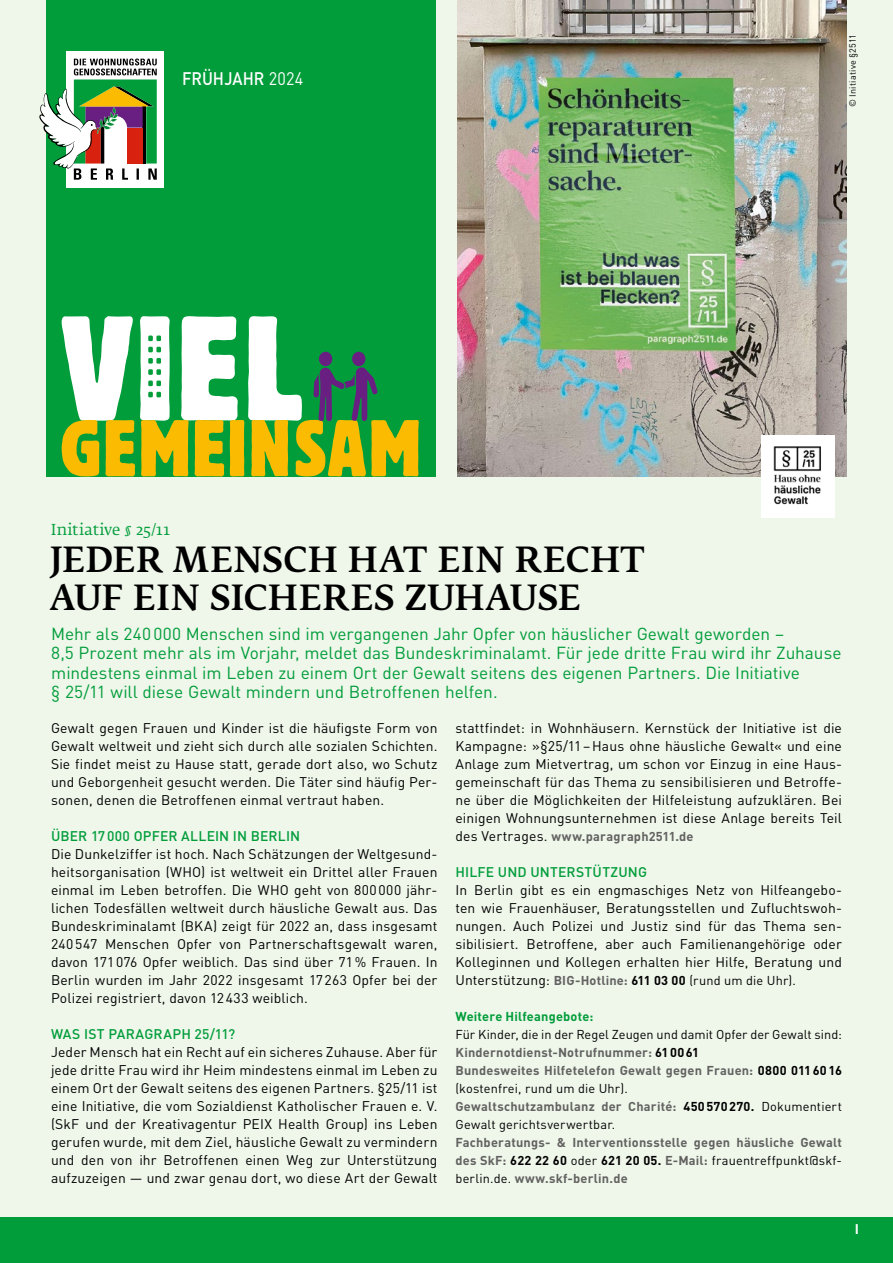
<style>
.page{position:relative;width:893px;height:1263px;background:#eff6ea}
.page>*{position:absolute;margin:0;border:0;box-sizing:border-box;transform-origin:0 0}
.t1{font:500 34.5px/37.5px "Fedra Serif B Pro";letter-spacing:.005em;color:#000}
.t2{font:500 18px "DIN";letter-spacing:-.005em;color:#fff;scale:.9 1}
.t3{font:17.25px/19.5px "DIN";letter-spacing:-.005em;color:#009d3a}
.t4{font:15px "Fedra Serif B Pro";letter-spacing:.005em;color:#009d3a}
.t5{font:13.8px/18px "DIN";letter-spacing:.01em;color:#000;text-align:justify}
.t6{font:500 13.8px "DIN";letter-spacing:.015em;color:#009d3a}
.t7{font:700 13.8px "DIN";color:#fff}
.t8{font:12.75px/18px "DIN";letter-spacing:.01em;color:#000}
.t9{font:700 12.75px/18px "DIN";letter-spacing:.015em;color:#626261;text-align:justify}
.t10{font:700 12.75px "DIN";letter-spacing:.015em;color:#009d3a}
.t11{font:9px "DIN";letter-spacing:.025em;color:#000}
.s1{font-weight:400}
.s2{font-weight:400;font-size:13.8px;color:#000}
.s3{font-size:13.8px}
.s4{font-weight:700;color:#626261}
.s5{font-weight:700}
.s6{color:#000}
.s7{font-weight:400;color:#000}
</style>
<div class="page">
<div style="left:47px;top:0;width:389px;height:476px;background:#009d3a"></div>
<div style="left:66px;top:51px;width:98px;height:136px;background:#fff"></div>
<svg style="left:39px;top:59px;width:118px;height:121px"></svg>
<svg style="left:62px;top:316px;width:357px;height:160px"></svg>
<img style="left:457px;top:0;width:389px;height:476px">
<div style="left:0;top:1217px;width:893px;height:46px;background:#009d3a"></div>
<img style="left:762px;top:435px;width:72px;height:83px">
<h2 class="t2" style="left:182px;top:67px;width:136px">FRÜHJAHR <span class="s1">2024</span></h2>
<p class="t11" style="left:847px;top:107px;width:74px;rotate:-90deg">© Initiative §2511</p>
<p class="t4" style="left:51px;top:521px;width:121px">Initiative § 25/11</p>
<h1 class="t1" style="left:50px;top:542px;width:596px">JEDER MENSCH HAT EIN RECHT<br>AUF EIN SICHERES ZUHAUSE</h1>
<p class="t3" style="left:51px;top:624px;width:792px">Mehr als 240000 Menschen sind im vergangenen Jahr Opfer von häuslicher Gewalt geworden –<br>8,5 Prozent mehr als im Vorjahr, meldet das Bundeskriminalamt. Für jede dritte Frau wird ihr Zuhause mindestens einmal im Leben zu einem Ort der Gewalt seitens des eigenen Partners. Die Initiative<br>§ 25/11 will diese Gewalt mindern und Betroffenen helfen.</p>
<p class="t5" style="left:51px;top:719px;width:388px">Gewalt gegen Frauen und Kinder ist die häufigste Form von Gewalt weltweit und zieht sich durch alle sozialen Schichten.<br>Sie findet meist zu Hause statt, gerade dort also, wo Schutz und Geborgenheit gesucht werden. Die Täter sind häufig Per&shy;sonen, denen die Betroffenen einmal vertraut haben.</p>
<p class="t6" style="left:51px;top:827px;width:251px">ÜBER 17000 OPFER ALLEIN IN BERLIN</p>
<p class="t5" style="left:51px;top:845px;width:388px">Die Dunkelziffer ist hoch. Nach Schätzungen der Weltgesund&shy;heitsorganisation (WHO) ist weltweit ein Drittel aller Frauen einmal im Leben betroffen. Die WHO geht von 800000 jähr&shy;lichen Todesfällen weltweit durch häusliche Gewalt aus. Das Bundeskriminalamt (BKA) zeigt für 2022 an, dass insgesamt 240547 Menschen Opfer von Partnerschaftsgewalt waren, davon 171076 Opfer weiblich. Das sind über 71% Frauen. In Berlin wurden im Jahr 2022 insgesamt 17263 Opfer bei der Polizei registriert, davon 12433 weiblich.</p>
<p class="t6" style="left:51px;top:1025px;width:186px">WAS IST PARAGRAPH 25/11?</p>
<p class="t5" style="left:51px;top:1043px;width:388px">Jeder Mensch hat ein Recht auf ein sicheres Zuhause. Aber für jede dritte Frau wird ihr Heim mindestens einmal im Leben zu einem Ort der Gewalt seitens des eigenen Partners. §25/11 ist eine Initiative, die vom Sozialdienst Katholischer Frauen e. V. (SkF und der Kreativagentur PEIX Health Group) ins Leben gerufen wurde, mit dem Ziel, häusliche Gewalt zu vermindern und den von ihr Betroffenen einen Weg zur Unterstützung aufzuzeigen — und zwar genau dort, wo diese Art der Gewalt</p>
<p class="t5" style="left:455px;top:719px;width:388px">stattfindet: in Wohnhäusern. Kernstück der Initiative ist die Kampagne: »§25/11–Haus ohne häusliche Gewalt« und eine Anlage zum Mietvertrag, um schon vor Einzug in eine Haus&shy;gemeinschaft für das Thema zu sensibilisieren und Betroffe&shy;ne über die Möglichkeiten der Hilfeleistung aufzuklären. Bei einigen Wohnungsunternehmen ist diese Anlage bereits Teil</p>
<p class="t9" style="left:455px;top:827px;width:240px"><span class="s2">des Vertrages.</span> www.paragraph2511.de</p>
<p class="t6" style="left:455px;top:863px;width:193px">H ILFE UND U NTERSTÜTZUNG</p>
<p class="t5" style="left:455px;top:881px;width:388px">In Berlin gibt es ein engmaschiges Netz von Hilfeangebo&shy;ten wie Frauenhäuser, Beratungsstellen und Zufluchtswoh&shy;nungen. Auch Polizei und Justiz sind für das Thema sen&shy;sibilisiert. Betroffene, aber auch Familienangehörige oder Kolleginnen und Kollegen erhalten hier Hilfe, Beratung und</p>
<p class="t8" style="left:455px;top:971px;width:342px"><span class="s3">Unterstützung:</span> <span class="s4">BIG-Hotline:</span> <span class="s5">611 03 00</span> (rund um die Uhr).</p>
<p class="t10" style="left:455px;top:1008px;width:139px">Weitere Hilfeangebote:</p>
<p class="t8" style="left:455px;top:1025px;width:388px">Für Kinder, die in der Regel Zeugen und damit Opfer der Gewalt sind:<br><span class="s4">Kindernotdienst-Notrufnummer:</span> <span class="s5">610061<br></span><span class="s4">Bundesweites Hilfetelefon Gewalt gegen Frauen:</span> <span class="s5">0800 0116016 </span>(kostenfrei, rund um die Uhr).<br><span class="s4">Gewaltschutzambulanz der Charité:</span> <span class="s5">450570270.</span> Dokumentiert Gewalt gerichtsverwertbar.</p>
<p class="t9" style="left:455px;top:1133px;width:388px">Fachberatungs- &amp; Interventionsstelle gegen häusliche Gewalt des SkF: <span class="s6">622 22 60</span> <span class="s7">oder</span> <span class="s6">621 20 05.</span> E-Mail: <span class="s7">frauentreffpunkt@skf&shy;berlin.de.</span> www.skf-berlin.de</p>
<p class="t7" style="left:855px;top:1220px;width:6px">I</p>
</div>
